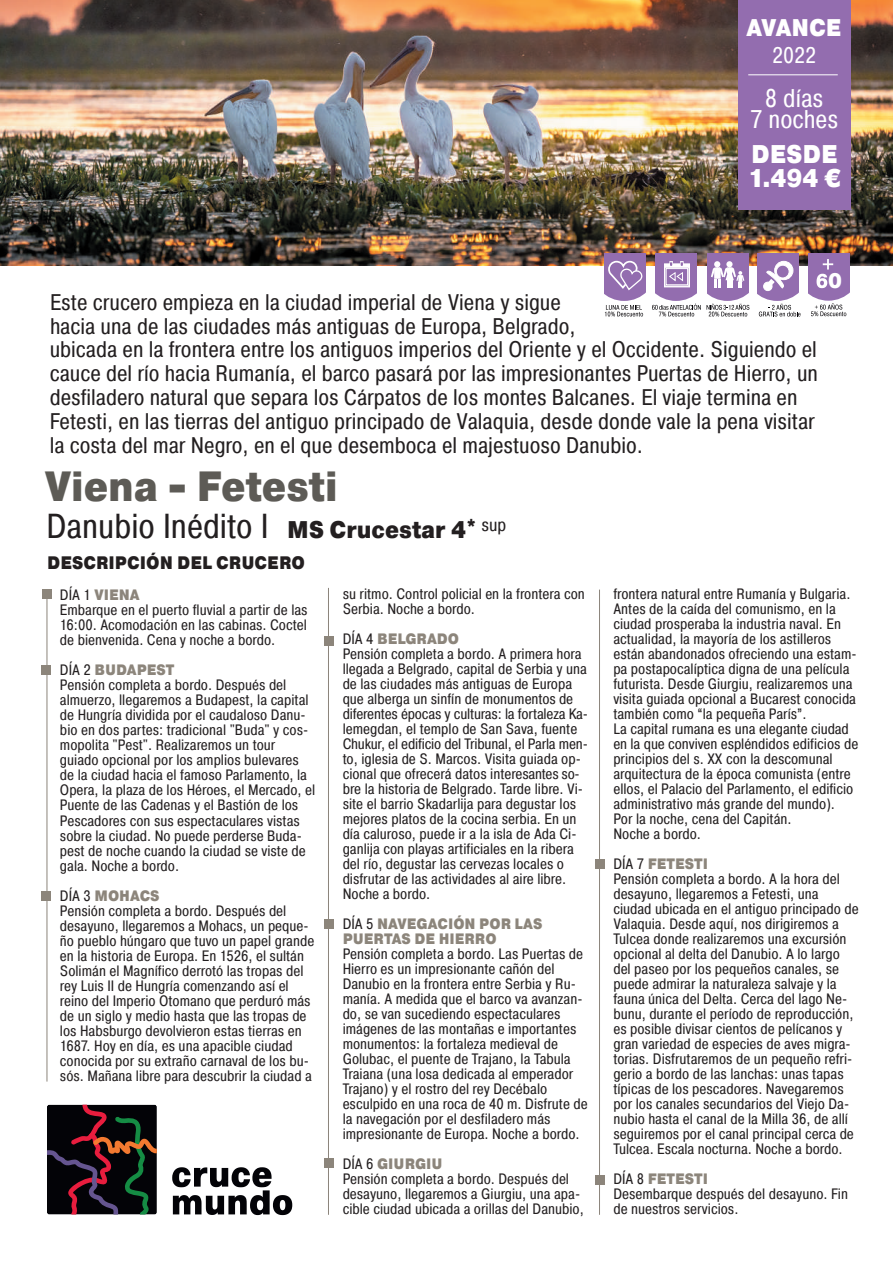
<style>
.page{position:relative;width:893px;height:1262px;background:#fff}
.page>*{position:absolute;margin:0;border:0;box-sizing:border-box;transform-origin:0 0}
.t1{font:900 42px "Pragmatica Condensed";color:#5d5b56}
.t2{font:34.5px "Pragmatica Condensed";color:#231f20}
.t3{font:25.5px/21px "Pragmatica Condensed";color:#fff;text-align:center}
.t4{font:900 25.5px/24px "Pragmatica Condensed";color:#fff}
.t5{font:900 24px "Pragmatica Condensed";color:#fff}
.t6{font:22.5px/24px "Pragmatica Condensed";color:#231f20}
.t7{font:22.5px "Pragmatica Condensed";color:#fff}
.t8{font:900 21px "Pragmatica Condensed";color:#fff}
.t9{font:900 18px "Pragmatica Condensed";color:#231f20}
.t10{font:15px/15px "Pragmatica Condensed";color:#231f20}
.t11{font:900 15px/15px "Pragmatica Condensed";color:#8c857b}
.s1{font-weight:900;font-size:24px}
.s2{font-weight:900;color:#8c857b}
.s3{font-weight:400;color:#231f20}
</style>
<div class="page">
<img style="left:0;top:0;width:892px;height:266px">
<div style="left:603px;top:253px;width:42px;height:48px;background:#936daf"></div>
<div style="left:655px;top:253px;width:42px;height:48px;background:#936daf"></div>
<div style="left:707px;top:253px;width:42px;height:48px;background:#936daf"></div>
<svg style="left:608px;top:260px;width:34px;height:31px"></svg>
<svg style="left:605px;top:305px;width:38px;height:11px"></svg>
<svg style="left:664px;top:263px;width:26px;height:24px"></svg>
<div style="left:665px;top:268px;width:23px;height:17px;background:#936daf"></div>
<div style="left:665px;top:268px;width:23px;height:17px;border:1px solid #fff"></div>
<svg style="left:668px;top:261px;width:15px;height:21px"></svg>
<svg style="left:652px;top:303px;width:48px;height:13px"></svg>
<svg style="left:706px;top:304px;width:43px;height:12px"></svg>
<svg style="left:711px;top:261px;width:33px;height:26px"></svg>
<div style="left:756px;top:253px;width:42px;height:48px;background:#936daf"></div>
<svg style="left:758px;top:304px;width:42px;height:12px"></svg>
<div style="left:774px;top:261px;width:19px;height:19px;background:#fff;border-radius:50%"></div>
<div style="left:774px;top:261px;width:19px;height:19px;border:1px solid #fff;border-radius:50%"></div>
<div style="left:776px;top:265px;width:13px;height:13px;background:#936daf;border-radius:50%"></div>
<div style="left:776px;top:265px;width:13px;height:13px;border:1px solid #fff;border-radius:50%"></div>
<div style="left:763px;top:282px;width:9px;height:8px;background:#fff;border-radius:50%"></div>
<div style="left:763px;top:282px;width:9px;height:9px;border:1px solid #fff;border-radius:50%"></div>
<svg style="left:766px;top:271px;width:18px;height:18px"></svg>
<div style="left:737px;top:0;width:113px;height:210px;background:#936daf"></div>
<hr style="left:47px;top:595px;width:1px;height:486px;background:#8c857b">
<hr style="left:328px;top:588px;width:1px;height:626px;background:#8c857b">
<hr style="left:599px;top:589px;width:1px;height:625px;background:#8c857b">
<div style="left:42px;top:589px;width:9px;height:9px;background:#8c857b"></div>
<div style="left:324px;top:636px;width:9px;height:9px;background:#8c857b"></div>
<div style="left:595px;top:859px;width:9px;height:10px;background:#8c857b"></div>
<div style="left:595px;top:1174px;width:9px;height:10px;background:#8c857b"></div>
<div style="left:42px;top:666px;width:9px;height:9px;background:#8c857b"></div>
<div style="left:42px;top:891px;width:9px;height:10px;background:#8c857b"></div>
<svg style="left:47px;top:1104px;width:110px;height:110px;background:#231617"></svg>
<svg style="left:172px;top:1167px;width:120px;height:48px"></svg>
<div style="left:324px;top:919px;width:9px;height:9px;background:#8c857b"></div>
<div style="left:324px;top:1158px;width:9px;height:10px;background:#8c857b"></div>
<hr style="left:748px;top:74px;width:89px;height:1px;background:#fff">
<div style="left:807px;top:253px;width:42px;height:47px;background:#936daf"></div>
<svg style="left:811px;top:303px;width:35px;height:13px"></svg>
<svg style="left:816px;top:259px;width:17px;height:29px"></svg>
<h3 class="t5" style="left:746px;top:12px;width:96px">AVANCE</h3>
<h3 class="t7" style="left:772px;top:41px;width:46px">2022</h3>
<h3 class="t3" style="left:750px;top:88px;width:90px">8 días<br>7 noches</h3>
<h3 class="t4" style="left:748px;top:143px;width:94px">DESDE<br>1.494 €</h3>
<h3 class="t6" style="left:50px;top:290px;width:527px">Este crucero empieza en la ciudad imperial de Viena y sigue hacia una de las ciudades más antiguas de Europa, Belgrado,</h3>
<p class="t6" style="left:50px;top:337px;width:769px">ubicada en la frontera entre los antiguos imperios del Oriente y el Occidente. Siguiendo el cauce del río hacia Rumanía, el barco pasará por las impresionantes Puertas de Hierro, un desfiladero natural que separa los Cárpatos de los montes Balcanes. El viaje termina en Fetesti, en las tierras del antiguo principado de Valaquia, desde donde vale la pena visitar la costa del mar Negro, en el que desemboca el majestuoso Danubio.</p>
<h1 class="t1" style="left:45px;top:460px;width:294px">Viena - Fetesti</h1>
<h2 class="t2" style="left:46px;top:504px;width:461px">Danubio Inédito I <span class="s1">MS Crucestar 4*</span> <sup>sup</sup></h2>
<p class="t9" style="left:47px;top:551px;width:259px">DESCRIPCIÓN DEL CRUCERO</p>
<h3 class="t8" style="left:828px;top:268px;width:15px">0</h3>
<p class="t10" style="left:60px;top:587px;width:249px">DÍA 1 <span class="s2">VIENA<br></span>Embarque en el puerto fluvial a partir de las 16:00. Acomodación en las cabinas. Coctel de bienvenida. Cena y noche a bordo.</p>
<p class="t10" style="left:60px;top:662px;width:257px">DÍA 2 <span class="s2">BUDAPEST<br></span>Pensión completa a bordo. Después del almuerzo, llegaremos a Budapest, la capital de Hungría dividida por el caudaloso Danu&shy;bio en dos partes: tradicional "Buda" y cos&shy;mopolita "Pest". Realizaremos un tour guiado opcional por los amplios bulevares de la ciudad hacia el famoso Parlamento, la Opera, la plaza de los Héroes, el Mercado, el Puente de las Cadenas y el Bastión de los Pescadores con sus espectaculares vistas sobre la ciudad. No puede perderse Buda&shy;pest de noche cuando la ciudad se viste de gala. Noche a bordo.</p>
<p class="t10" style="left:60px;top:887px;width:256px">DÍA 3 <span class="s2">MOHACS<br></span>Pensión completa a bordo. Después del desayuno, llegaremos a Mohacs, un peque&shy;ño pueblo húngaro que tuvo un papel grande en la historia de Europa. En 1526, el sultán Solimán el Magnífico derrotó las tropas del rey Luis II de Hungría comenzando así el reino del Imperio Otomano que perduró más de un siglo y medio hasta que las tropas de los Habsburgo devolvieron estas tierras en 1687. Hoy en día, es una apacible ciudad conocida por su extraño carnaval de los bu&shy;sós. Mañana libre para descubrir la ciudad a</p>
<p class="t10" style="left:342px;top:586px;width:244px">su ritmo. Control policial en la frontera con<br>Serbia. Noche a bordo.</p>
<p class="t10" style="left:342px;top:631px;width:247px">DÍA 4 <span class="s2">BELGRADO<br></span>Pensión completa a bordo. A primera hora llegada a Belgrado, capital de Serbia y una de las ciudades más antiguas de Europa que alberga un sinfín de monumentos de diferentes épocas y culturas: la fortaleza Ka&shy;lemegdan, el templo de San Sava, fuente Chukur, el edificio del Tribunal, el Parla men&shy;to, iglesia de S. Marcos. Visita guiada op&shy;cional que ofrecerá datos interesantes so&shy;bre la historia de Belgrado. Tarde libre. Vi&shy;site el barrio Skadarlija para degustar los mejores platos de la cocina serbia. En un día caluroso, puede ir a la isla de Ada Ci&shy;ganlija con playas artificiales en la ribera del río, degustar las cervezas locales o disfrutar de las actividades al aire libre.<br>Noche a bordo.</p>
<p class="t11" style="left:342px;top:916px;width:201px"><span class="s3">DÍA 5</span> NAVEGACIÓN POR LAS<br>PUERTAS DE HIERRO</p>
<p class="t10" style="left:342px;top:946px;width:246px">Pensión completa a bordo. Las Puertas de Hierro es un impresionante cañón del Danubio en la frontera entre Serbia y Ru&shy;manía. A medida que el barco va avanzan&shy;do, se van sucediendo espectaculares imágenes de las montañas e importantes monumentos: la fortaleza medieval de Golubac, el puente de Trajano, la Tabula Traiana (una losa dedicada al emperador Trajano) y el rostro del rey Decébalo esculpido en una roca de 40 m. Disfrute de la navegación por el desfiladero más impresionante de Europa. Noche a bordo.</p>
<p class="t10" style="left:342px;top:1156px;width:243px">DÍA 6 <span class="s2">GIURGIU<br></span>Pensión completa a bordo. Después del desayuno, llegaremos a Giurgiu, una apa&shy;cible ciudad ubicada a orillas del Danubio,</p>
<p class="t10" style="left:613px;top:586px;width:246px">frontera natural entre Rumanía y Bulgaria.<br>Antes de la caída del comunismo, en la ciudad prosperaba la industria naval. En actualidad, la mayoría de los astilleros están abandonados ofreciendo una estam&shy;pa postapocalíptica digna de una película futurista. Desde Giurgiu, realizaremos una visita guiada opcional a Bucarest conocida también como “la pequeña París”.<br>La capital rumana es una elegante ciudad en la que conviven espléndidos edificios de principios del s. XX con la descomunal arquitectura de la época comunista (entre ellos, el Palacio del Parlamento, el edificio administrativo más grande del mundo).<br>Por la noche, cena del Capitán.<br>Noche a bordo.</p>
<p class="t10" style="left:613px;top:856px;width:247px">DÍA 7 <span class="s2">FETESTI<br></span>Pensión completa a bordo. A la hora del desayuno, llegaremos a Fetesti, una ciudad ubicada en el antiguo principado de Valaquia. Desde aquí, nos dirigiremos a Tulcea donde realizaremos una excursión opcional al delta del Danubio. A lo largo del paseo por los pequeños canales, se puede admirar la naturaleza salvaje y la fauna única del Delta. Cerca del lago Ne&shy;bunu, durante el período de reproducción, es posible divisar cientos de pelícanos y gran variedad de especies de aves migra&shy;torias. Disfrutaremos de un pequeño refri&shy;gerio a bordo de las lanchas: unas tapas típicas de los pescadores. Navegaremos por los canales secundarios del Viejo Da&shy;nubio hasta el canal de la Milla 36, de allí seguiremos por el canal principal cerca de Tulcea. Escala nocturna. Noche a bordo.</p>
<p class="t10" style="left:613px;top:1171px;width:236px">DÍA 8 <span class="s2">FETESTI<br></span>Desembarque después del desayuno. Fin de nuestros servicios.</p>
</div>
